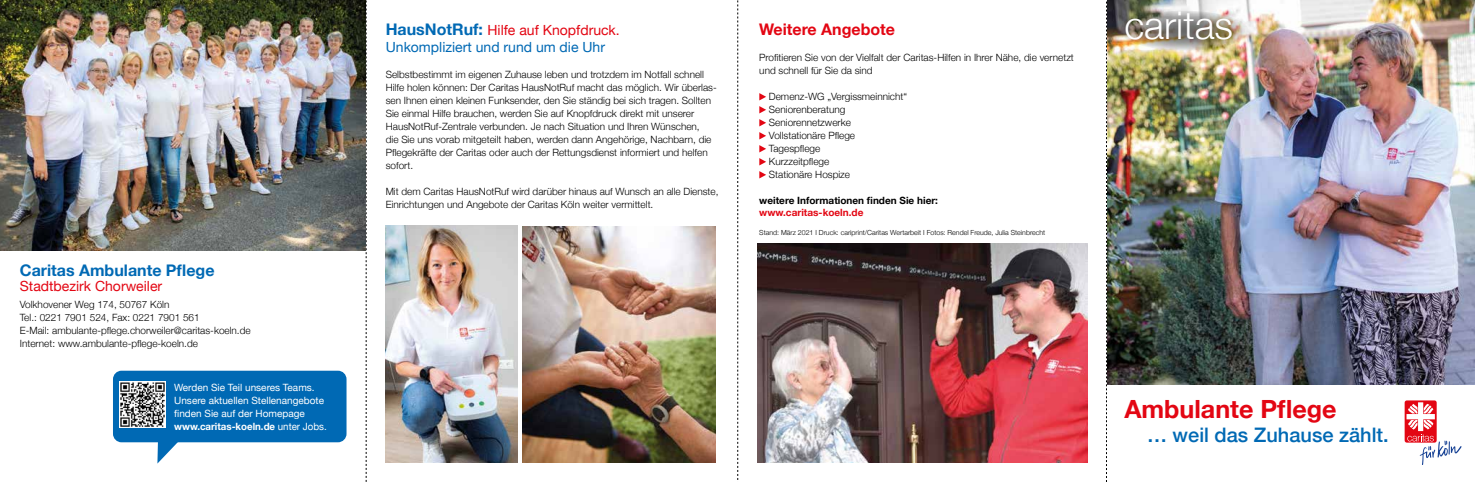
<style>
.page{position:relative;width:1475px;height:482px;background:#fff}
.page>*{position:absolute;margin:0;border:0;box-sizing:border-box;transform-origin:0 0}
.t1{font:300 38.3px "Helvetica Neue";color:#fff}
.t2{font:700 25.1px "Helvetica Neue";color:#e30613}
.t3{font:500 20px "Helvetica Neue";color:#0069b4}
.t4{font:700 16px "Helvetica Neue";color:#0069b4}
.t5{font:700 16px "Helvetica Neue";color:#e30613}
.t6{font:14px/17px "Helvetica Neue";color:#0069b4}
.t7{font:14px "Helvetica Neue";color:#e30613}
.t8{font:300 10px/13px "Helvetica Neue";color:#000}
.t9{font:10px/13px "Helvetica Neue";color:#fff}
.t10{font:700 10px "Helvetica Neue";color:#000}
.t11{font:700 10px "Helvetica Neue";color:#e30613}
.t12{font:300 7px "Helvetica Neue";color:#000}
.s1{font-weight:700}
.s2{font-weight:700;font-size:16px}
.s3{color:#e30613}
</style>
<div class="page">
<img style="left:1107px;top:0;width:367px;height:385px">
<div style="left:1404px;top:400px;width:32px;height:43px;background:#e30613;border-radius:2px"></div>
<svg style="left:1406px;top:402px;width:55px;height:63px"></svg>
<svg style="left:366px;top:0;width:1px;height:482px"></svg>
<svg style="left:737px;top:0;width:1px;height:480px"></svg>
<svg style="left:1106px;top:1px;width:1px;height:481px"></svg>
<img style="left:386px;top:226px;width:131px;height:236px">
<img style="left:522px;top:227px;width:193px;height:235px">
<img style="left:0;top:0;width:366px;height:250px">
<img style="left:1119px;top:11px;width:129px;height:40px;border-radius:50%">
<div style="left:113px;top:371px;width:233px;height:71px;background:#0069b4;border-radius:9px"></div>
<svg style="left:157px;top:442px;width:29px;height:21px"></svg>
<img style="left:120px;top:382px;width:46px;height:46px">
<svg style="left:759px;top:93px;width:7px;height:7px"></svg>
<svg style="left:759px;top:106px;width:7px;height:7px"></svg>
<svg style="left:759px;top:119px;width:7px;height:7px"></svg>
<svg style="left:759px;top:132px;width:7px;height:7px"></svg>
<svg style="left:759px;top:145px;width:7px;height:7px"></svg>
<svg style="left:759px;top:158px;width:7px;height:7px"></svg>
<svg style="left:759px;top:171px;width:7px;height:7px"></svg>
<img style="left:757px;top:244px;width:330px;height:218px">
<h3 class="t4" style="left:20px;top:258px;width:196px">Caritas Ambulante Pflege</h3>
<h3 class="t7" style="left:20px;top:276px;width:144px">Stadtbezirk Chorweiler</h3>
<p class="t8" style="left:20px;top:298px;width:232px">Volkhovener Weg 174, 50767 Köln<br>Tel.: 0221 7901 524, Fax: 0221 7901 561<br>E-Mail: ambulante-pflege.chorweiler@caritas-koeln.de Internet: www.ambulante-pflege-koeln.de</p>
<p class="t9" style="left:174px;top:381px;width:154px">Werden Sie Teil unseres Teams.<br>Unsere aktuellen Stellenangebote finden Sie auf der Homepage <span class="s1">www.caritas-koeln.de</span> unter Jobs.</p>
<h3 class="t6" style="left:386px;top:23px;width:235px"><span class="s2">HausNotRuf:</span> <span class="s3">Hilfe auf Knopfdruck.<br></span>Unkompliziert und rund um die Uhr</h3>
<p class="t8" style="left:386px;top:68px;width:332px">Selbstbestimmt im eigenen Zuhause leben und trotzdem im Notfall schnell Hilfe holen können: Der Caritas HausNotRuf macht das möglich. Wir überlas&shy;sen Ihnen einen kleinen Funksender, den Sie ständig bei sich tragen. Sollten Sie einmal Hilfe brauchen, werden Sie auf Knopfdruck direkt mit unserer HausNotRuf-Zentrale verbunden. Je nach Situation und Ihren Wünschen,<br>die Sie uns vorab mitgeteilt haben, werden dann Angehörige, Nachbarn, die Pflegekräfte der Caritas oder auch der Rettungsdienst informiert und helfen sofort.</p>
<p class="t8" style="left:386px;top:185px;width:334px">Mit dem Caritas HausNotRuf wird darüber hinaus auf Wunsch an alle Dienste,<br>Einrichtungen und Angebote der Caritas Köln weiter vermittelt.</p>
<h3 class="t5" style="left:759px;top:17px;width:137px">Weitere Angebote</h3>
<p class="t8" style="left:759px;top:51px;width:316px">Profitieren Sie von der Vielfalt der Caritas-Hilfen in Ihrer Nähe, die vernetzt und schnell für Sie da sind</p>
<p class="t8" style="left:768px;top:90px;width:140px">Demenz-WG „Vergissmeinnicht“<br>Seniorenberatung<br>Seniorennetzwerke<br>Vollstationäre Pflege<br>Tagespflege<br>Kurzzeitpflege<br>Stationäre Hospize</p>
<p class="t10" style="left:759px;top:193px;width:180px">weitere Informationen finden Sie hier:</p>
<p class="t11" style="left:759px;top:205px;width:106px">www.caritas-koeln.de</p>
<p class="t12" style="left:759px;top:227px;width:287px">Stand: März 2021 I Druck: cariprint/Caritas Wertarbeit I Fotos: Rendel Freude, Julia Steinbrecht</p>
<h1 class="t1" style="left:1124px;top:-5px;width:110px">caritas</h1>
<h2 class="t2" style="left:1124px;top:389px;width:214px">Ambulante Pflege</h2>
<h3 class="t3" style="left:1146px;top:419px;width:243px">… weil das Zuhause zählt.</h3>
</div>
